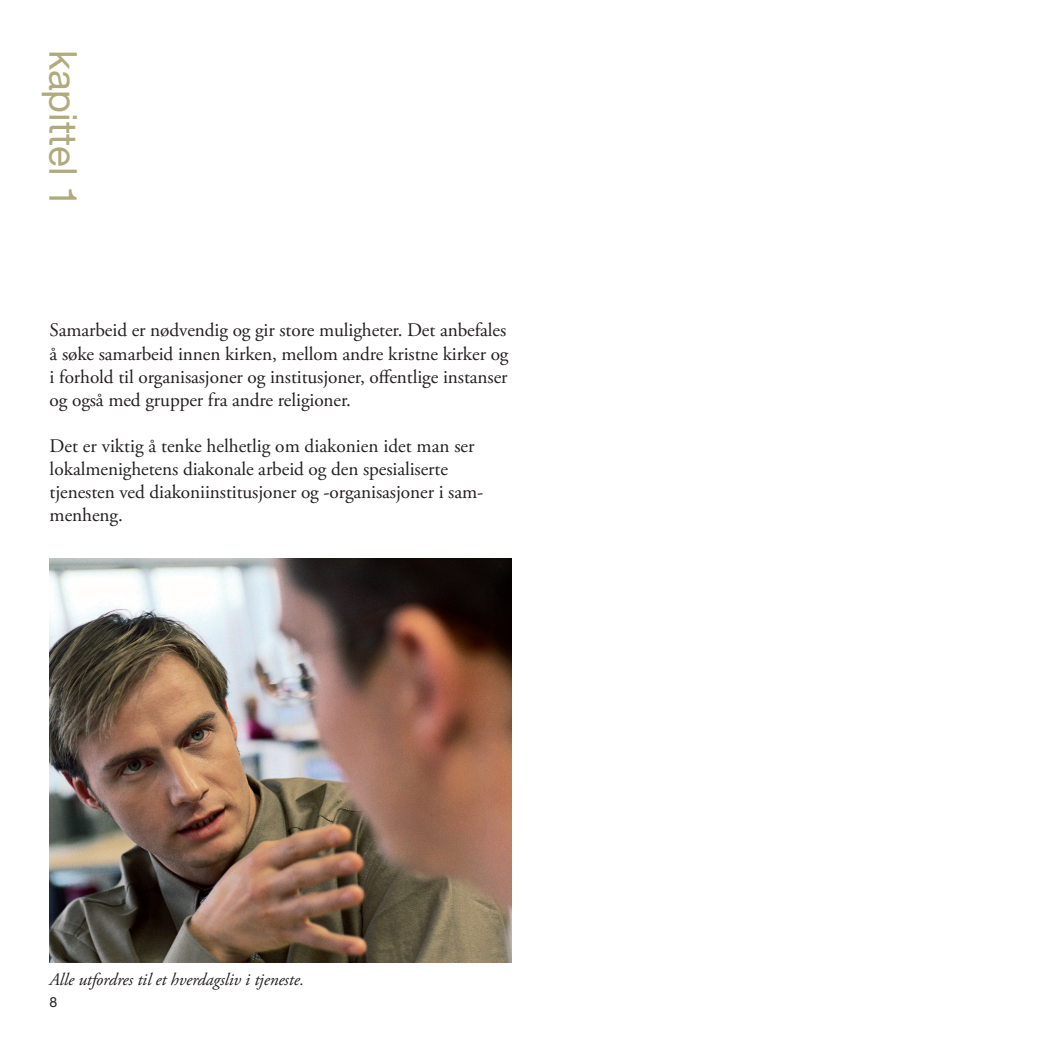
<style>
.page{position:relative;width:1042px;height:1042px;background:#fff}
.page>*{position:absolute;margin:0;border:0;box-sizing:border-box;transform-origin:0 0}
.t1{font:38.5px "Helvetica Neue LT Std";color:#b1aa7d}
.t2{font:19.25px/23.1px "Adobe Garamond Pro";letter-spacing:-.005em;color:#231f20;text-align:justify}
.t3{font:italic 17.5px "Adobe Garamond Pro";letter-spacing:-.005em;color:#231f20}
.t4{font:14px "Helvetica Neue LT Std";color:#231f20}
</style>
<div class="page">
<img style="left:50px;top:558px;width:461px;height:404px">
<h1 class="t1" style="left:86px;top:50px;width:159px;rotate:90deg">kapittel 1</h1>
<p class="t2" style="left:50px;top:319px;width:460px">Samarbeid er nødvendig og gir store muligheter. Det anbefales å søke samarbeid innen kirken, mellom andre kristne kirker og i forhold til organisasjoner og institusjoner, offentlige instanser og også med grupper fra andre religioner.</p>
<p class="t2" style="left:50px;top:435px;width:435px;text-align:left">Det er viktig å tenke helhetlig om diakonien idet man ser lokalmenighetens diakonale arbeid og den spesialiserte tjenesten ved diakoniinstitusjoner og -organisasjoner i sam&shy;menheng.</p>
<p class="t3" style="left:50px;top:969px;width:256px">Alle utfordres til et hverdagsliv i tjeneste.</p>
<p class="t4" style="left:50px;top:994px;width:9px">8</p>
</div>
